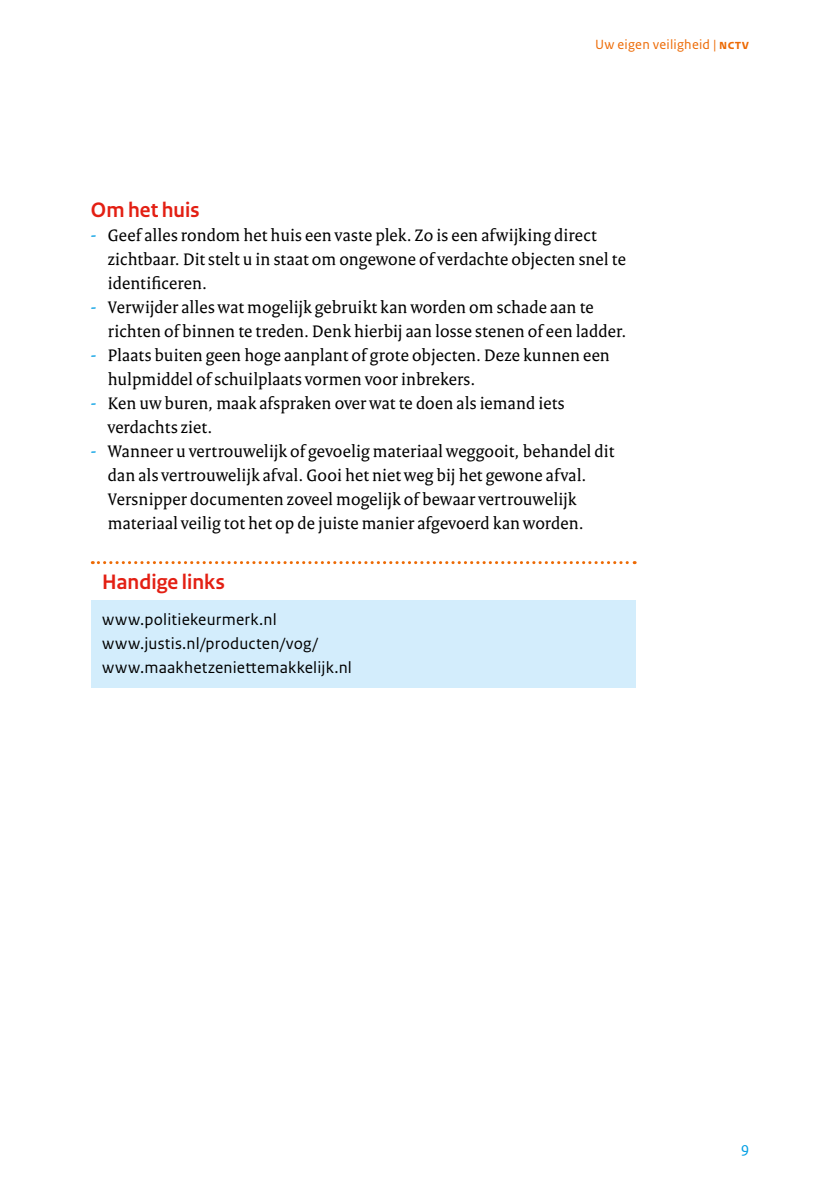
<style>
.page{position:relative;width:840px;height:1191px;background:#fff}
.page>*{position:absolute;margin:0;border:0;box-sizing:border-box;transform-origin:0 0}
.NCTV_KADER_TABEL_-_T{font:700 22px "Rijksoverheid Sans Heading";color:#e31f13}
.NCTV_3__TUSSENKOP_1{font:700 22px "Rijksoverheid Sans Heading";letter-spacing:.005em;color:#e31f13}
.t1{font:18px/24px "Rijksoverheid Serif";letter-spacing:.01em;color:#000}
.NCTV-Broodtekst-Blau{font:17px "Rijksoverheid Sans Text";letter-spacing:.015em;color:#000}
.t2{font:16px "Rijksoverheid Sans Text";color:#009ee3}
.t3{font:14px "Rijksoverheid Sans Text";letter-spacing:.02em;color:#ed6a04}
.s1{font-weight:700}
.s2{color:#009ee3}
</style>
<div class="page">
<svg style="left:92px;top:561px;width:542px;height:3px"></svg>
<div style="left:91px;top:600px;width:544px;height:39px;background:#d3edfc"></div>
<div style="left:91px;top:624px;width:544px;height:39px;background:#d3edfc"></div>
<div style="left:91px;top:648px;width:544px;height:39px;background:#d3edfc"></div>
<p class="t3" style="left:595px;top:36px;width:155px">Uw eigen veiligheid | <span class="s1">nctv</span></p>
<p class="NCTV_3__TUSSENKOP_1" style="left:91px;top:197px;width:110px">Om het huis</p>
<p class="t1" style="left:108px;top:223px;width:519px;text-indent:-17px"><span class="s2">-</span> Geef alles rondom het huis een vaste plek. Zo is een afwijking direct zichtbaar. Dit stelt u in staat om ongewone of verdachte objecten snel te identificeren.</p>
<p class="t1" style="left:108px;top:295px;width:520px;text-indent:-17px"><span class="s2">-</span> Verwijder alles wat mogelijk gebruikt kan worden om schade aan te richten of binnen te treden. Denk hierbij aan losse stenen of een ladder.</p>
<p class="t1" style="left:108px;top:343px;width:503px;text-indent:-17px"><span class="s2">-</span> Plaats buiten geen hoge aanplant of grote objecten. Deze kunnen een hulpmiddel of schuilplaats vormen voor inbrekers.</p>
<p class="t1" style="left:108px;top:391px;width:458px;text-indent:-17px"><span class="s2">-</span> Ken uw buren, maak afspraken over wat te doen als iemand iets verdachts ziet.</p>
<p class="t1" style="left:108px;top:439px;width:507px;text-indent:-17px"><span class="s2">-</span> Wanneer u vertrouwelijk of gevoelig materiaal weggooit, behandel dit dan als vertrouwelijk afval. Gooi het niet weg bij het gewone afval.<br>Versnipper documenten zoveel mogelijk of bewaar vertrouwelijk materiaal veilig tot het op de juiste manier afgevoerd kan worden.</p>
<p class="NCTV_KADER_TABEL_-_T" style="left:102px;top:569px;width:124px">Handige links</p>
<p class="NCTV-Broodtekst-Blau" style="left:102px;top:609px;width:176px">www.politiekeurmerk.nl</p>
<p class="NCTV-Broodtekst-Blau" style="left:102px;top:633px;width:217px">www.justis.nl/producten/vog/</p>
<p class="NCTV-Broodtekst-Blau" style="left:102px;top:657px;width:251px">www.maakhetzeniettemakkelijk.nl</p>
<p class="t2" style="left:740px;top:1138px;width:10px">9</p>
</div>
